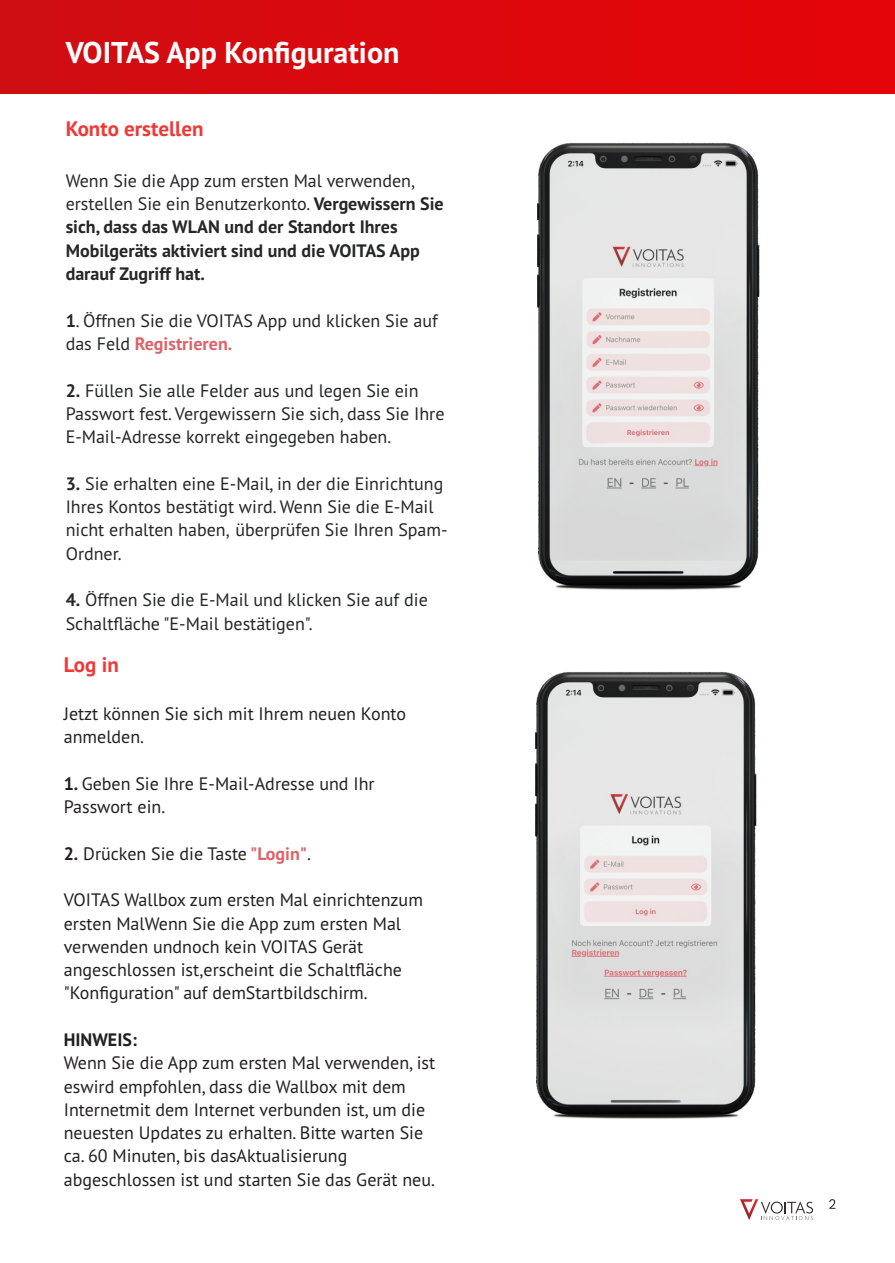
<style>
.page{position:relative;width:895px;height:1263px;background:#fff}
.page>*{position:absolute;margin:0;border:0;box-sizing:border-box;transform-origin:0 0}
.t1{font:700 30px "PT Sans";color:#fff}
.t2{font:700 21px "PT Sans";color:#ef3938}
.t3{font:18px/23.2px "PT Sans";color:#231f20}
.t4{font:18px/23.2px "PT Sans";color:#242627}
.t5{font:700 18px/23.2px "PT Sans";color:#242627}
.t6{font:700 18px "PT Sans";color:#231f20}
.s1{font-weight:400}
.s2{font-weight:700}
.s3{font-weight:700;color:#dd6369}
</style>
<div class="page">
<svg style="left:740px;top:1199px;width:73px;height:21px"></svg>
<div style="left:0;top:0;width:895px;height:94px;background:#dc080d"></div>
<svg style="left:829px;top:1199px;width:6px;height:10px"></svg>
<img style="left:535px;top:671px;width:222px;height:448px">
<img style="left:537px;top:143px;width:222px;height:447px">
<h1 class="t1" style="left:66px;top:40px;width:335px">VOITAS App Konfiguration</h1>
<p class="t2" style="left:66px;top:119px;width:139px">Konto erstellen</p>
<p class="t5" style="left:66px;top:170px;width:379px"><span class="s1">Wenn Sie die App zum ersten Mal verwenden, erstellen Sie ein Benutzerkonto.</span> Vergewissern Sie sich, dass das WLAN und der Standort Ihres Mobilgeräts aktiviert sind und die VOITAS App darauf Zugriff hat.</p>
<p class="t4" style="left:66px;top:310px;width:374px"><span class="s2">1</span>. Öffnen Sie die VOITAS App und klicken Sie auf das Feld <span class="s3">Registrieren.</span></p>
<p class="t4" style="left:66px;top:380px;width:380px"><span class="s2">2.</span> Füllen Sie alle Felder aus und legen Sie ein<br>Passwort fest. Vergewissern Sie sich, dass Sie Ihre<br>E-Mail-Adresse korrekt eingegeben haben.</p>
<p class="t4" style="left:66px;top:473px;width:383px"><span class="s2">3.</span> Sie erhalten eine E-Mail, in der die Einrichtung Ihres Kontos bestätigt wird. Wenn Sie die E-Mail nicht erhalten haben, überprüfen Sie Ihren Spam-Ordner.</p>
<p class="t4" style="left:66px;top:590px;width:364px"><span class="s2">4.</span> Öffnen Sie die E-Mail und klicken Sie auf die<br>Schaltfläche "E-Mail bestätigen".</p>
<p class="t2" style="left:64px;top:656px;width:56px">Log in</p>
<p class="t3" style="left:64px;top:703px;width:344px">Jetzt können Sie sich mit Ihrem neuen Konto anmelden.</p>
<p class="t3" style="left:64px;top:773px;width:312px"><span class="s2">1.</span> Geben Sie Ihre E-Mail-Adresse und Ihr<br>Passwort ein.</p>
<p class="t3" style="left:64px;top:843px;width:249px"><span class="s2">2.</span> Drücken Sie die Taste <span class="s3">"Login"</span>.</p>
<p class="t3" style="left:64px;top:890px;width:361px">VOITAS Wallbox zum ersten Mal einrichtenzum ersten MalWenn Sie die App zum ersten Mal verwenden undnoch kein VOITAS Gerät angeschlossen ist,erscheint die Schaltfläche "Konfiguration" auf demStartbildschirm.</p>
<p class="t6" style="left:64px;top:1032px;width:75px">HINWEIS:</p>
<p class="t3" style="left:64px;top:1053px;width:373px">Wenn Sie die App zum ersten Mal verwenden, ist eswird empfohlen, dass die Wallbox mit dem Internetmit dem Internet verbunden ist, um die neuesten Updates zu erhalten. Bitte warten Sie ca. 60 Minuten, bis dasAktualisierung abgeschlossen ist und starten Sie das Gerät neu.</p>
</div>
